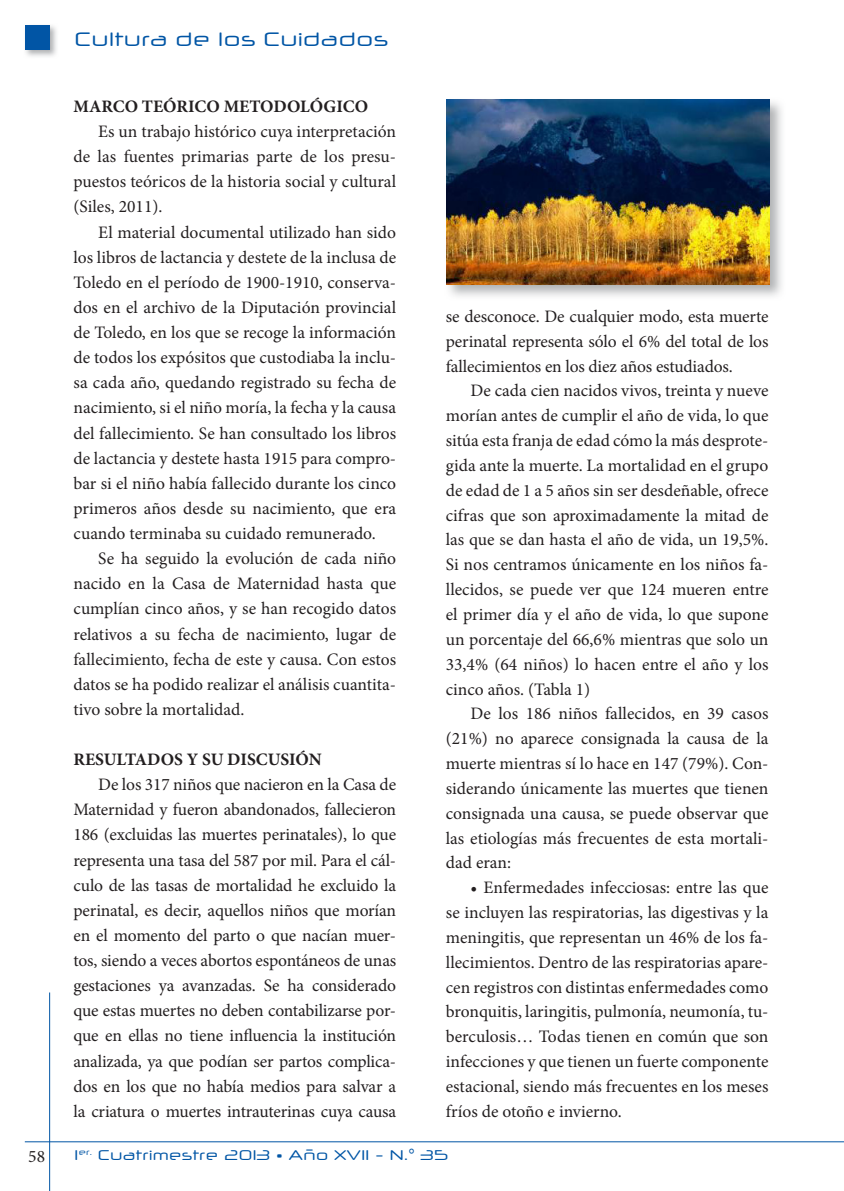
<style>
.page{position:relative;width:844px;height:1191px;background:#fff}
.page>*{position:absolute;margin:0;border:0;box-sizing:border-box;transform-origin:0 0}
.t1{font:19.25px "Neuropol X Free";color:#0155a5}
.t2{font:17.5px/24.8px "Minion Pro";letter-spacing:-.005em;color:#231f20;text-align:justify}
.t3{font:700 17.5px "Minion Pro";color:#231f20}
.t4{font:14px "Neuropol X Free";color:#0155a5}
</style>
<div class="page">
<hr style="left:49px;top:992px;width:1px;height:199px;background:#0155a5">
<hr style="left:25px;top:1141px;width:818px;height:1px;background:#0155a5">
<img style="left:25px;top:25px;width:32px;height:32px">
<div style="left:25px;top:25px;width:25px;height:25px;background:#0155a5"></div>
<img style="left:446px;top:99px;width:336px;height:198px">
<img style="left:446px;top:99px;width:323px;height:185px">
<p class="t2" style="left:28px;top:1144px;width:18px">58</p>
<p class="t1" style="left:74px;top:27px;width:315px">Cultura de los Cuidados</p>
<p class="t3" style="left:73px;top:94px;width:296px">MARCO TEÓRICO METODOLÓGICO</p>
<p class="t2" style="left:73px;top:119px;width:324px;text-indent:25px">Es un trabajo histórico cuya interpretación de las fuentes primarias parte de los presu&shy;puestos teóricos de la historia social y cultural (Siles, 2011).</p>
<p class="t2" style="left:73px;top:219px;width:324px;text-indent:25px">El material documental utilizado han sido los libros de lactancia y destete de la inclusa de Toledo en el período de 1900-1910, conserva&shy;dos en el archivo de la Diputación provincial de Toledo, en los que se recoge la información de todos los expósitos que custodiaba la inclu&shy;sa cada año, quedando registrado su fecha de nacimiento, si el niño moría, la fecha y la causa del fallecimiento. Se han consultado los libros de lactancia y destete hasta 1915 para compro&shy;bar si el niño había fallecido durante los cinco primeros años desde su nacimiento, que era cuando terminaba su cuidado remunerado.</p>
<p class="t2" style="left:73px;top:546px;width:324px;text-indent:25px">Se ha seguido la evolución de cada niño nacido en la Casa de Maternidad hasta que cumplían cinco años, y se han recogido datos relativos a su fecha de nacimiento, lugar de fallecimiento, fecha de este y causa. Con estos datos se ha podido realizar el análisis cuantita&shy;tivo sobre la mortalidad.</p>
<p class="t3" style="left:73px;top:747px;width:250px">RESULTADOS Y SU DISCUSIÓN</p>
<p class="t2" style="left:73px;top:772px;width:324px;text-indent:25px">De los 317 niños que nacieron en la Casa de Maternidad y fueron abandonados, fallecieron 186 (excluidas las muertes perinatales), lo que representa una tasa del 587 por mil. Para el cál&shy;culo de las tasas de mortalidad he excluido la perinatal, es decir, aquellos niños que morían en el momento del parto o que nacían muer&shy;tos, siendo a veces abortos espontáneos de unas gestaciones ya avanzadas. Se ha considerado que estas muertes no deben contabilizarse por&shy;que en ellas no tiene influencia la institución analizada, ya que podían ser partos complica&shy;dos en los que no había medios para salvar a la criatura o muertes intrauterinas cuya causa</p>
<p class="t2" style="left:445px;top:304px;width:324px">se desconoce. De cualquier modo, esta muerte perinatal representa sólo el 6% del total de los fallecimientos en los diez años estudiados.</p>
<p class="t2" style="left:445px;top:378px;width:324px;text-indent:25px">De cada cien nacidos vivos, treinta y nueve morían antes de cumplir el año de vida, lo que sitúa esta franja de edad cómo la más desprote&shy;gida ante la muerte. La mortalidad en el grupo de edad de 1 a 5 años sin ser desdeñable, ofrece cifras que son aproximadamente la mitad de las que se dan hasta el año de vida, un 19,5%.<br>Si nos centramos únicamente en los niños fa&shy;llecidos, se puede ver que 124 mueren entre el primer día y el año de vida, lo que supone un porcentaje del 66,6% mientras que solo un 33,4% (64 niños) lo hacen entre el año y los cinco años. (Tabla 1)</p>
<p class="t2" style="left:445px;top:701px;width:324px;text-indent:25px">De los 186 niños fallecidos, en 39 casos (21%) no aparece consignada la causa de la muerte mientras sí lo hace en 147 (79%). Con&shy;siderando únicamente las muertes que tienen consignada una causa, se puede observar que las etiologías más frecuentes de esta mortali&shy;dad eran:</p>
<p class="t2" style="left:445px;top:875px;width:324px;text-indent:25px">• Enfermedades infecciosas: entre las que se incluyen las respiratorias, las digestivas y la meningitis, que representan un 46% de los fa&shy;llecimientos. Dentro de las respiratorias apare&shy;cen registros con distintas enfermedades como bronquitis, laringitis, pulmonía, neumonía, tu&shy;berculosis… Todas tienen en común que son infecciones y que tienen un fuerte componente estacional, siendo más frecuentes en los meses fríos de otoño e invierno.</p>
<p class="t4" style="left:74px;top:1146px;width:376px">1<sup>er.</sup> Cuatrimestre 2013 • Año XVII - N.° 35</p>
</div>
